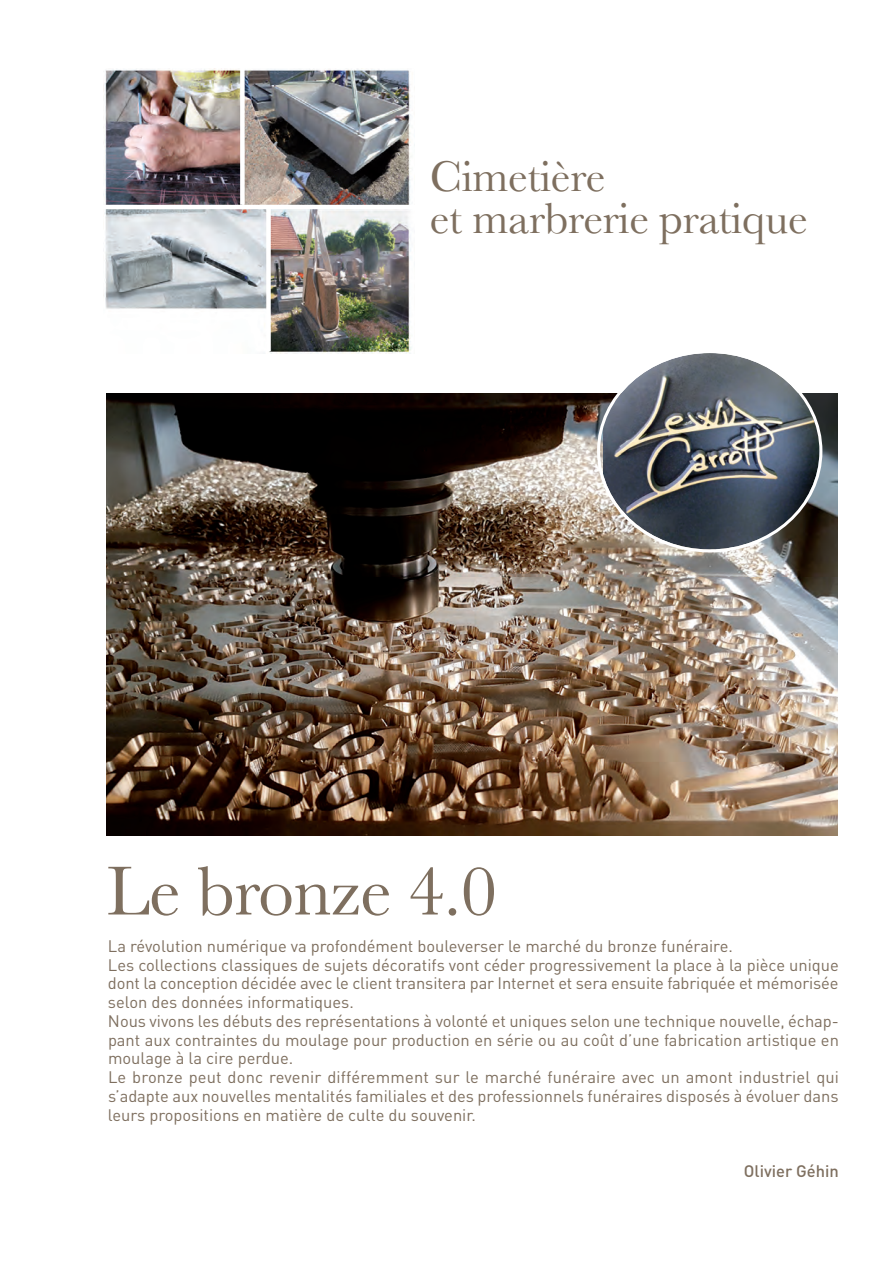
<style>
.page{position:relative;width:893px;height:1263px;background:#fff}
.page>*{position:absolute;margin:0;border:0;box-sizing:border-box;transform-origin:0 0}
.t1{font:72px "Baskerville";letter-spacing:-.01em;color:#7e6f5f}
.t2{font:45px/42px "Baskerville";letter-spacing:-.01em;color:#7e6f5f}
.t3{font:16.5px/18.8px "DIN";color:#7e6f5f}
.t4{font:500 16.5px "DIN";color:#7e6f5f}
</style>
<div class="page">
<img style="left:104px;top:68px;width:308px;height:285px">
<img style="left:106px;top:393px;width:732px;height:443px">
<img style="left:597px;top:353px;width:225px;height:199px">
<hr style="left:101px;top:205px;width:315px;height:4px;background:#fff">
<div style="left:240px;top:64px;width:5px;height:141px;background:#fff"></div>
<div style="left:266px;top:206px;width:5px;height:145px;background:#fff"></div>
<h2 class="t2" style="left:430px;top:155px;width:379px">Cimetière<br>et marbrerie pratique</h2>
<h1 class="t1" style="left:106px;top:850px;width:392px">Le bronze 4.0</h1>
<p class="t3" style="left:108px;top:937px;width:733px">La révolution numérique va profondément bouleverser le marché du bronze funéraire.<br>Les collections classiques de sujets décoratifs vont céder progressivement la place à la pièce unique dont la conception décidée avec le client transitera par Internet et sera ensuite fabriquée et mémorisée selon des données informatiques.<br>Nous vivons les débuts des représentations à volonté et uniques selon une technique nouvelle, échap&shy;pant aux contraintes du moulage pour production en série ou au coût d’une fabrication artistique en moulage à la cire perdue.<br>Le bronze peut donc revenir différemment sur le marché funéraire avec un amont industriel qui s’adapte aux nouvelles mentalités familiales et des professionnels funéraires disposés à évoluer dans leurs propositions en matière de culte du souvenir.</p>
<p class="t4" style="left:744px;top:1161px;width:96px">Olivier Géhin</p>
</div>
